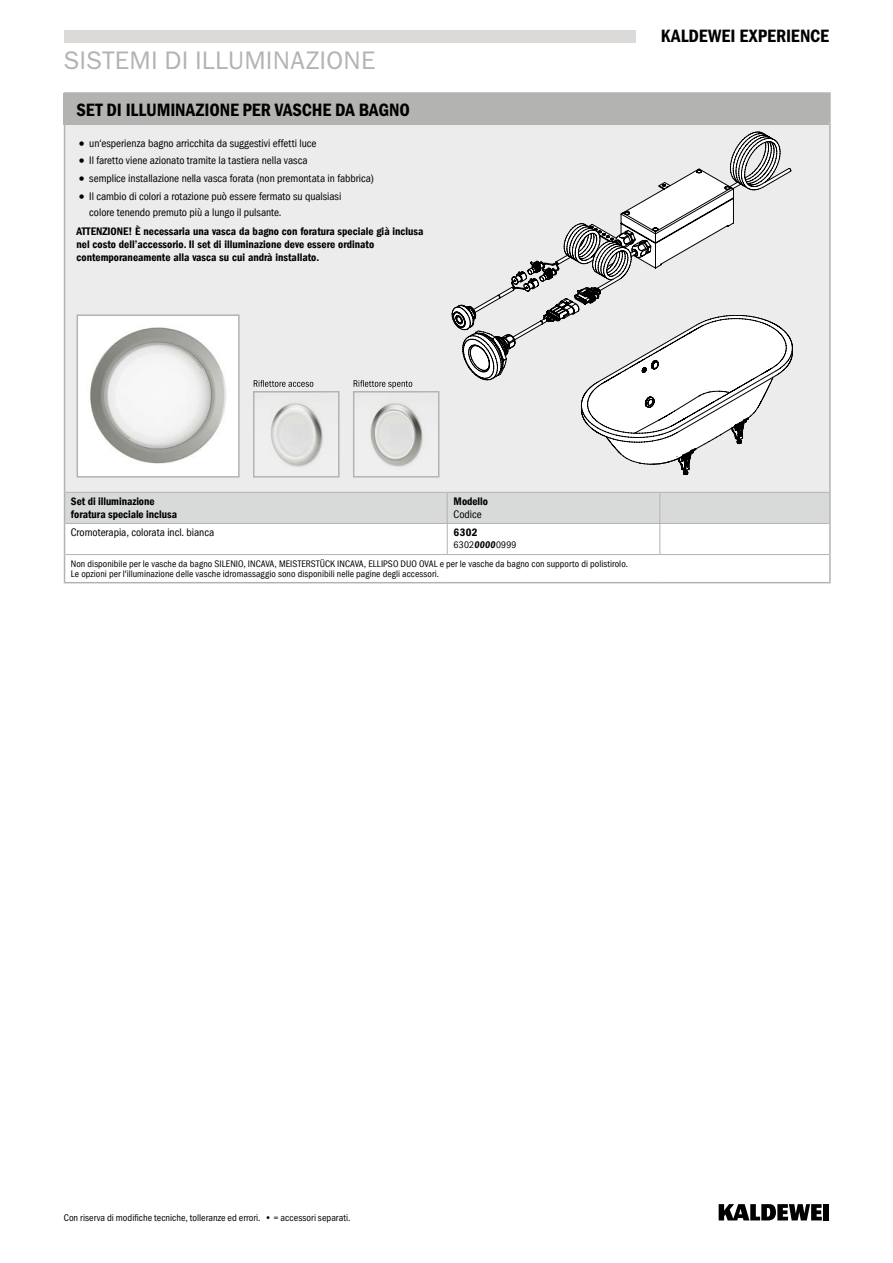
<style>
.page{position:relative;width:893px;height:1263px;background:#fff}
.page>*{position:absolute;margin:0;border:0;box-sizing:border-box;transform-origin:0 0}
.t1{font:25.5px "Franklin Gothic ITC";letter-spacing:.01em;color:#b3b3b2}
.t2{font:600 18px "Franklin Gothic Cond ITC";letter-spacing:-.005em;color:#000}
.t3{font:condensed 11.25px/15.8px "Franklin Gothic LT Com";color:#000}
.t4{font:11.25px/12.8px "Franklin Gothic LT Com Dm Cn";color:#000}
.t5{font:condensed 9.75px/18.8px "Franklin Gothic LT Com";letter-spacing:.005em;color:#000}
.t6{font:9.75px "Franklin Gothic Cond ITC";letter-spacing:.005em;color:#000}
.s1{font-family:"Franklin Gothic";font-weight:600;font-stretch:normal;font-size:15.75px}
.s2{font-family:"Franklin Gothic Cond ITC";font-weight:600;font-style:italic;font-stretch:normal}
</style>
<div class="page">
<div style="left:64px;top:30px;width:572px;height:13px;background:#dbdad9"></div>
<div style="left:824px;top:1204px;width:5px;height:16px;background:#000"></div>
<svg style="left:719px;top:1204px;width:103px;height:16px"></svg>
<div style="left:65px;top:122px;width:765px;height:370px;background:#ececec"></div>
<div style="left:65px;top:493px;width:764px;height:30px;background:#d8dada"></div>
<hr style="left:829px;top:94px;width:2px;height:28px;background:#b3b3b2">
<hr style="left:829px;top:122px;width:2px;height:370px;background:#b3b3b2">
<hr style="left:829px;top:554px;width:2px;height:28px;background:#b3b3b2">
<hr style="left:65px;top:492px;width:382px;height:1px;background:#b3b3b2">
<hr style="left:447px;top:493px;width:1px;height:30px;background:#b3b3b2">
<hr style="left:65px;top:523px;width:382px;height:1px;background:#b3b3b2">
<hr style="left:447px;top:524px;width:1px;height:30px;background:#b3b3b2">
<hr style="left:64px;top:492px;width:1px;height:31px;background:#b3b3b2">
<hr style="left:64px;top:523px;width:1px;height:31px;background:#b3b3b2">
<hr style="left:65px;top:554px;width:382px;height:1px;background:#b3b3b2">
<hr style="left:447px;top:554px;width:213px;height:1px;background:#b3b3b2">
<hr style="left:660px;top:554px;width:169px;height:1px;background:#b3b3b2">
<hr style="left:447px;top:492px;width:213px;height:1px;background:#b3b3b2">
<hr style="left:660px;top:492px;width:169px;height:1px;background:#b3b3b2">
<hr style="left:660px;top:493px;width:1px;height:30px;background:#b3b3b2">
<hr style="left:447px;top:523px;width:213px;height:1px;background:#b3b3b2">
<hr style="left:660px;top:523px;width:169px;height:1px;background:#b3b3b2">
<hr style="left:660px;top:524px;width:1px;height:30px;background:#b3b3b2">
<hr style="left:64px;top:92px;width:383px;height:2px;background:#b3b3b2">
<hr style="left:447px;top:92px;width:213px;height:2px;background:#b3b3b2">
<hr style="left:660px;top:92px;width:171px;height:2px;background:#b3b3b2">
<hr style="left:64px;top:122px;width:1px;height:370px;background:#b3b3b2">
<hr style="left:829px;top:492px;width:2px;height:31px;background:#b3b3b2">
<hr style="left:829px;top:523px;width:2px;height:31px;background:#b3b3b2">
<svg style="left:64px;top:554px;width:1px;height:28px"></svg>
<hr style="left:64px;top:582px;width:383px;height:1px;background:#b3b3b2">
<hr style="left:447px;top:582px;width:213px;height:1px;background:#b3b3b2">
<hr style="left:660px;top:582px;width:171px;height:1px;background:#b3b3b2">
<svg style="left:452px;top:133px;width:341px;height:342px"></svg>
<img style="left:80px;top:317px;width:157px;height:158px">
<div style="left:77px;top:314px;width:163px;height:164px;border:2px solid #b3b3b2"></div>
<img style="left:270px;top:402px;width:53px;height:65px">
<div style="left:253px;top:391px;width:87px;height:87px;border:2px solid #b3b3b2"></div>
<img style="left:370px;top:402px;width:53px;height:65px">
<div style="left:353px;top:391px;width:86px;height:87px;border:2px solid #b3b3b2"></div>
<svg style="left:254px;top:380px;width:59px;height:7px"></svg>
<svg style="left:354px;top:380px;width:58px;height:8px"></svg>
<div style="left:64px;top:94px;width:765px;height:31px;background:#b3b3b2"></div>
<h1 class="t1" style="left:64px;top:44px;width:313px">SISTEMI DI ILLUMINAZIONE</h1>
<h2 class="t2" style="left:77px;top:99px;width:335px">SET DI ILLUMINAZIONE PER VASCHE DA BAGNO</h2>
<p class="t3" style="left:77px;top:135px;width:241px"><span class="s1">•</span> un‘esperienza bagno arricchita da suggestivi effetti luce</p>
<p class="t3" style="left:77px;top:153px;width:233px"><span class="s1">•</span> Il faretto viene azionato tramite la tastiera nella vasca</p>
<p class="t3" style="left:77px;top:171px;width:299px"><span class="s1">•</span> semplice installazione nella vasca forata (non premontata in fabbrica)</p>
<p class="t3" style="left:89px;top:189px;width:254px;text-indent:-13px"><span class="s1">•</span> Il cambio di colori a rotazione può essere fermato su qualsiasi colore tenendo premuto più a lungo il pulsante.</p>
<p class="t4" style="left:77px;top:225px;width:349px">ATTENZIONE! È necessaria una vasca da bagno con foratura speciale già inclusa nel costo dell’accessorio. Il set di illuminazione deve essere ordinato contemporaneamente alla vasca su cui andrà installato.</p>
<h2 class="t2" style="left:661px;top:26px;width:170px">KALDEWEI EXPERIENCE</h2>
<p class="t4" style="left:71px;top:495px;width:108px">Set di illuminazione foratura speciale inclusa</p>
<p class="t4" style="left:454px;top:495px;width:36px">Modello</p>
<p class="t3" style="left:454px;top:507px;width:30px">Codice</p>
<p class="t3" style="left:71px;top:525px;width:145px">Cromoterapia, colorata incl. bianca</p>
<p class="t4" style="left:454px;top:526px;width:25px">6302</p>
<p class="t5" style="left:71px;top:535px;width:559px;text-indent:383px">6302<span class="s2">0000</span>0999<br>Non disponibile per le vasche da bagno SILENIO, INCAVA, MEISTERSTÜCK INCAVA, ELLIPSO DUO OVAL e per le vasche da bagno con supporto di polistirolo.</p>
<p class="t5" style="left:71px;top:565px;width:370px">Le opzioni per l'illuminazione delle vasche idromassaggio sono disponibili nelle pagine degli accessori.</p>
<p class="t6" style="left:64px;top:1212px;width:288px">Con riserva di modifiche tecniche, tolleranze ed errori. • = accessori separati.</p>
</div>
